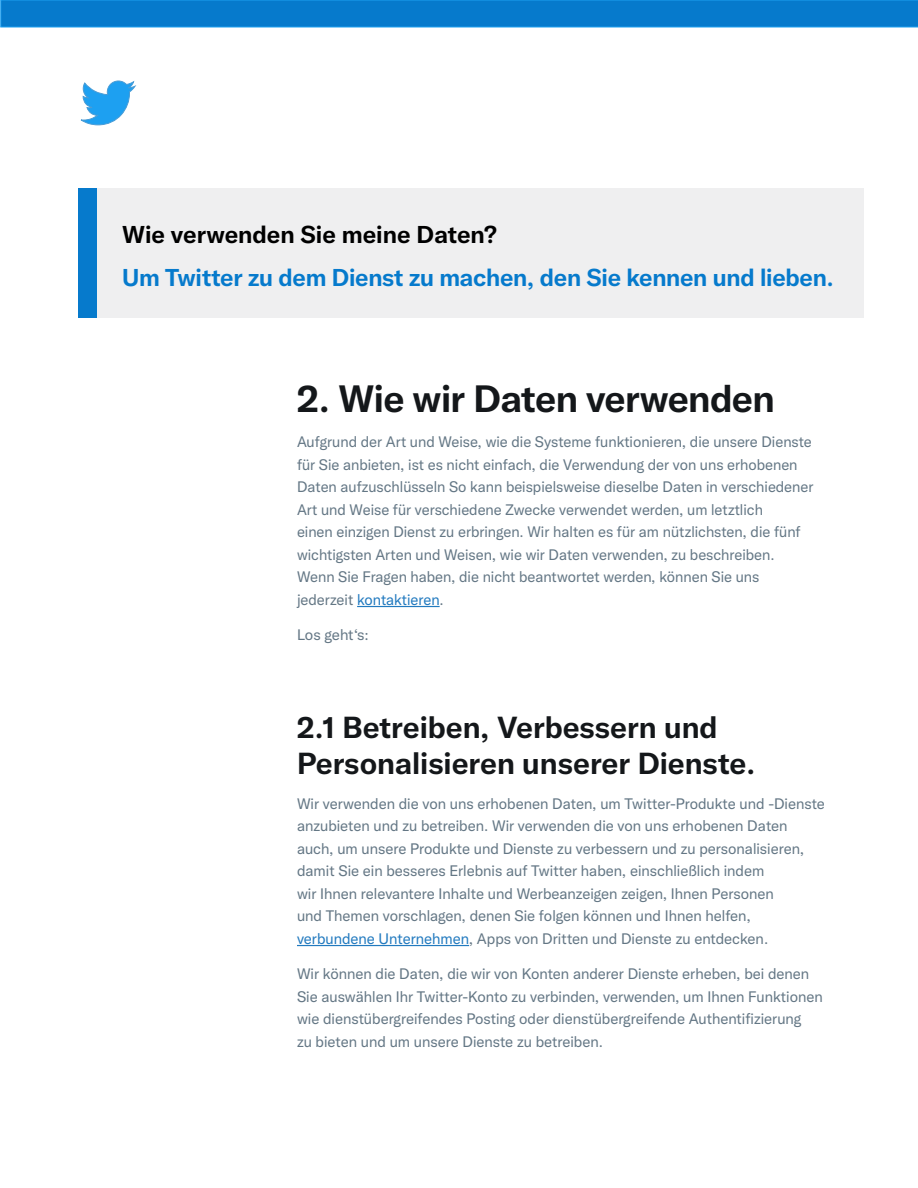
<style>
.page{position:relative;width:918px;height:1188px;background:#fff}
.page>*{position:absolute;margin:0;border:0;box-sizing:border-box;transform-origin:0 0}
.t1{font:700 37.5px "Chirp";letter-spacing:-.015em;color:#14171a}
.t2{font:700 30px/36px "Chirp";color:#14171a}
.t3{font:700 24px "Chirp";letter-spacing:-.01em;color:#067acc}
.t4{font:700 24px "Chirp";color:#000}
.t5{font:15px/22.5px "Chirp";color:#647785}
.s1{color:#227abf}
</style>
<div class="page">
<div style="left:1px;top:0;width:917px;height:27px;background:#067acc;border:1px solid #1da0f1"></div>
<hr style="left:357px;top:606px;width:83px;height:1px;background:#227abf">
<hr style="left:297px;top:945px;width:172px;height:1px;background:#227abf">
<div style="left:80px;top:188px;width:784px;height:130px;background:#efeff0"></div>
<div style="left:79px;top:189px;width:18px;height:129px;background:#067acc"></div>
<svg style="left:81px;top:81px;width:54px;height:44px"></svg>
<h3 class="t4" style="left:122px;top:220px;width:376px">Wie verwenden Sie meine Daten?</h3>
<h3 class="t3" style="left:122px;top:263px;width:714px">Um Twitter zu dem Dienst zu machen, den Sie kennen und lieben.</h3>
<h1 class="t1" style="left:297px;top:376px;width:479px">2. Wie wir Daten verwenden</h1>
<p class="t5" style="left:297px;top:431px;width:518px">Aufgrund der Art und Weise, wie die Systeme funktionieren, die unsere Dienste für Sie anbieten, ist es nicht einfach, die Verwendung der von uns erhobenen Daten aufzuschlüsseln So kann beispielsweise dieselbe Daten in verschiedener Art und Weise für verschiedene Zwecke verwendet werden, um letztlich<br>einen einzigen Dienst zu erbringen. Wir halten es für am nützlichsten, die fünf wichtigsten Arten und Weisen, wie wir Daten verwenden, zu beschreiben.<br>Wenn Sie Fragen haben, die nicht beantwortet werden, können Sie uns jederzeit <span class="s1">kontaktieren</span>.</p>
<p class="t5" style="left:297px;top:624px;width:73px">Los geht‘s:</p>
<h2 class="t2" style="left:297px;top:709px;width:460px">2.1 Betreiben, Verbessern und<br>Personalisieren unserer Dienste.</h2>
<p class="t5" style="left:297px;top:792px;width:529px">Wir verwenden die von uns erhobenen Daten, um Twitter-Produkte und -Dienste anzubieten und zu betreiben. Wir verwenden die von uns erhobenen Daten auch, um unsere Produkte und Dienste zu verbessern und zu personalisieren, damit Sie ein besseres Erlebnis auf Twitter haben, einschließlich indem<br>wir Ihnen relevantere Inhalte und Werbeanzeigen zeigen, Ihnen Personen<br>und Themen vorschlagen, denen Sie folgen können und Ihnen helfen, <span class="s1">verbundene Unternehmen</span>, Apps von Dritten und Dienste zu entdecken.</p>
<p class="t5" style="left:297px;top:963px;width:527px">Wir können die Daten, die wir von Konten anderer Dienste erheben, bei denen Sie auswählen Ihr Twitter-Konto zu verbinden, verwenden, um Ihnen Funktionen wie dienstübergreifendes Posting oder dienstübergreifende Authentifizierung<br>zu bieten und um unsere Dienste zu betreiben.</p>
</div>
